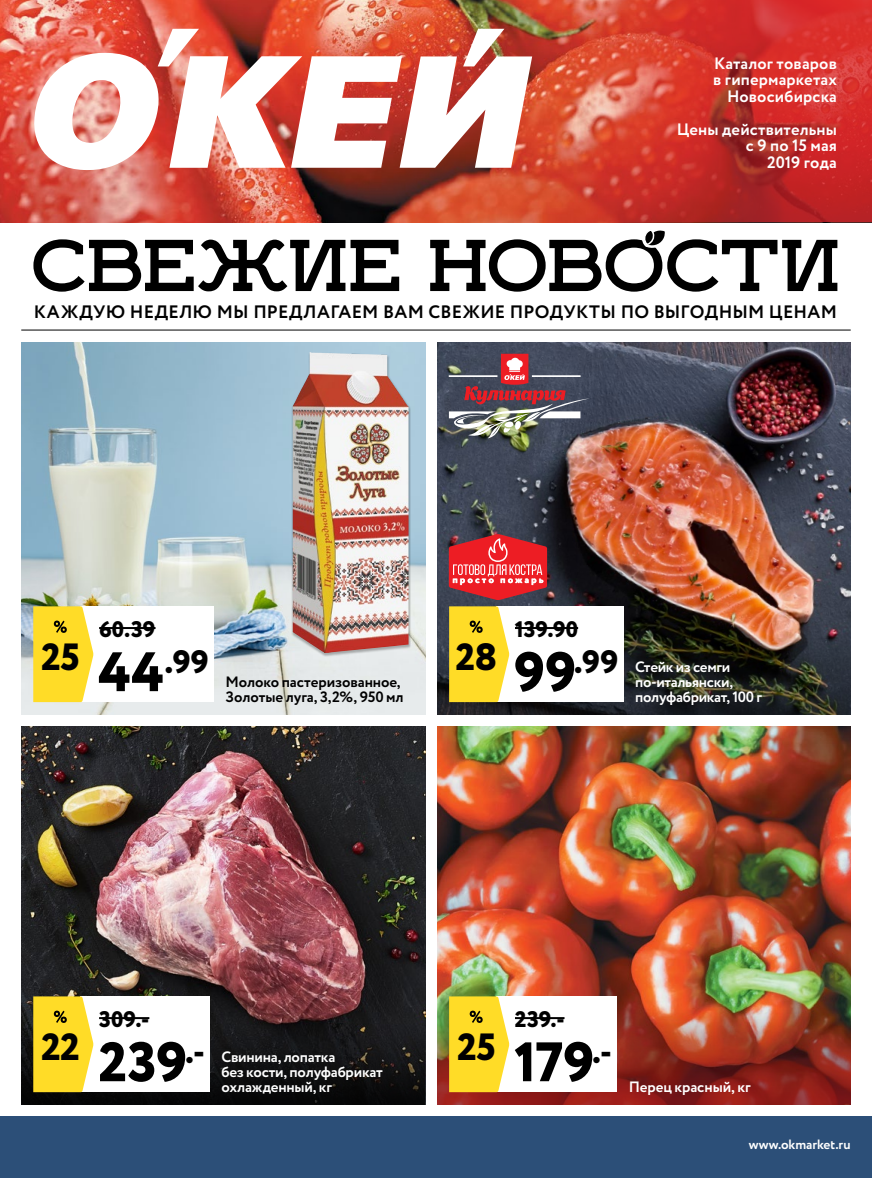
<style>
.page{position:relative;width:872px;height:1178px;background:#fff}
.page>*{position:absolute;margin:0;border:0;box-sizing:border-box;transform-origin:0 0}
.t1{font:69px "Ikra Slab";letter-spacing:.005em;color:#000}
.t2{font:800 55.5px "Circe";letter-spacing:-.01em;color:#000}
.t3{font:800 37.95px "Circe";letter-spacing:-.015em;color:#000}
.t4{font:800 32.4px "Circe";color:#000}
.t5{font:800 22.5px "Circe";letter-spacing:.005em;color:#000}
.t6{font:700 18px "Circe";letter-spacing:.015em;color:#000}
.t7{font:700 16.5px/16.5px "Circe";letter-spacing:.01em;color:#fff;text-align:right}
.t8{font:700 15px/15px "Circe";letter-spacing:-.015em;color:#fff}
.t9{font:700 15px/15px "Circe";letter-spacing:-.005em;color:#000}
.t10{font:700 13.5px "Circe";letter-spacing:-.005em;color:#fff}
.t11{font:800 9.9px "Circe";letter-spacing:.21em;color:#fff}
.s1{font-size:55.5px}
</style>
<div class="page">
<img style="left:21px;top:726px;width:404px;height:282px">
<img style="left:437px;top:726px;width:413px;height:264px">
<img style="left:437px;top:342px;width:413px;height:276px">
<img style="left:21px;top:342px;width:404px;height:372px">
<div style="left:291px;top:352px;width:119px;height:305px;background:#000;opacity:.29"></div>
<img style="left:293px;top:352px;width:115px;height:301px">
<img style="left:437px;top:990px;width:413px;height:18px">
<img style="left:437px;top:618px;width:413px;height:96px">
<img style="left:437px;top:1008px;width:413px;height:96px">
<svg style="left:449px;top:534px;width:98px;height:66px;background:#cd3b42"></svg>
<svg style="left:21px;top:1008px;width:404px;height:96px;background:#1b1819"></svg>
<div style="left:80px;top:606px;width:134px;height:96px;background:#fff"></div>
<hr style="left:99px;top:627px;width:56px;height:2px;background:#000">
<svg style="left:33px;top:606px;width:60px;height:96px;background:#fadb3a"></svg>
<div style="left:496px;top:606px;width:127px;height:96px;background:#fff"></div>
<hr style="left:515px;top:627px;width:63px;height:2px;background:#000">
<svg style="left:449px;top:606px;width:60px;height:96px;background:#fadb39"></svg>
<div style="left:496px;top:996px;width:121px;height:96px;background:#fff"></div>
<hr style="left:515px;top:1017px;width:49px;height:2px;background:#000">
<svg style="left:449px;top:996px;width:60px;height:96px;background:#fadb39"></svg>
<div style="left:80px;top:996px;width:129px;height:96px;background:#fff"></div>
<hr style="left:99px;top:1017px;width:50px;height:2px;background:#000">
<svg style="left:33px;top:996px;width:60px;height:96px;background:#f9da39"></svg>
<div style="left:0;top:1116px;width:872px;height:62px;background:#2c4f78"></div>
<img style="left:0;top:0;width:546px;height:222px">
<svg style="left:546px;top:0;width:326px;height:222px;background:#cc3930"></svg>
<svg style="left:28px;top:29px;width:504px;height:142px"></svg>
<hr style="left:21px;top:330px;width:829px;height:1px;background:#000">
<svg style="left:639px;top:188px;width:30px;height:58px"></svg>
<img style="left:448px;top:354px;width:142px;height:84px">
<p class="t7" style="left:713px;top:56px;width:125px">Каталог товаров в гипермаркетах<br>Новосибирска</p>
<p class="t7" style="left:676px;top:122px;width:162px">Цены действительны с 9 по 15 мая<br>2019 года</p>
<h1 class="t1" style="left:31px;top:222px;width:809px">СВЕЖИЕ НОВОСТИ</h1>
<p class="t6" style="left:34px;top:300px;width:805px">КАЖДУЮ НЕДЕЛЮ МЫ ПРЕДЛАГАЕМ ВАМ СВЕЖИЕ ПРОДУКТЫ ПО ВЫГОДНЫМ ЦЕНАМ</p>
<h3 class="t3" style="left:41px;top:631px;width:40px">25</h3>
<h3 class="t5" style="left:99px;top:614px;width:58px">60.39</h3>
<h3 class="t4" style="left:98px;top:640px;width:112px"><span class="s1">44</span>.99</h3>
<p class="t9" style="left:226px;top:675px;width:179px">Молоко пастеризованное,<br>Золотые луга, 3,2%, 950 мл</p>
<p class="t11" style="left:452px;top:573px;width:93px">просто пожарь</p>
<h3 class="t3" style="left:455px;top:631px;width:43px">28</h3>
<h3 class="t5" style="left:515px;top:614px;width:65px">139.90</h3>
<h3 class="t4" style="left:514px;top:640px;width:106px"><span class="s1">99</span>.99</h3>
<p class="t8" style="left:635px;top:660px;width:128px">Стейк из семги по-итальянски, полуфабрикат, 100 г</p>
<h3 class="t3" style="left:41px;top:1021px;width:40px">22</h3>
<h3 class="t5" style="left:99px;top:1004px;width:52px">309.-</h3>
<h2 class="t2" style="left:98px;top:1024px;width:91px">239</h2>
<h3 class="t4" style="left:185px;top:1030px;width:21px">.-</h3>
<p class="t8" style="left:221px;top:1050px;width:163px">Свинина, лопатка<br>без кости, полуфабрикат охлажденный, кг</p>
<h3 class="t3" style="left:457px;top:1021px;width:40px">25</h3>
<h3 class="t5" style="left:515px;top:1004px;width:51px">239.-</h3>
<h2 class="t2" style="left:514px;top:1024px;width:99px">179<sup>.-</sup></h2>
<p class="t8" style="left:629px;top:1080px;width:123px">Перец красный, кг</p>
<p class="t10" style="left:748px;top:1135px;width:103px">www.okmarket.ru</p>
</div>
